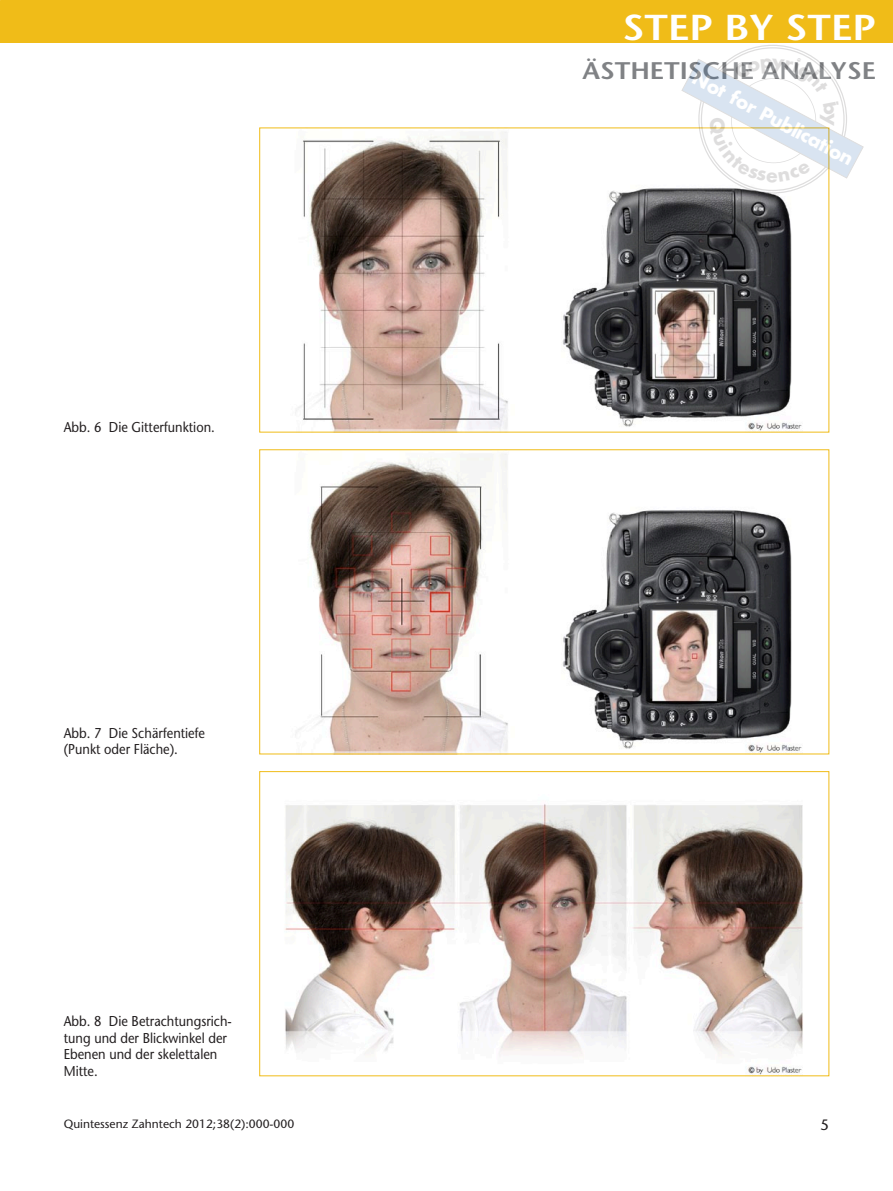
<style>
.page{position:relative;width:893px;height:1191px;background:#fff}
.page>*{position:absolute;margin:0;border:0;box-sizing:border-box;transform-origin:0 0}
.t1{font:600 36px "Stone Sans Std";color:#fff;scale:1.1 1}
.t2{font:600 24px "Stone Sans Std";letter-spacing:.065em;color:#808285;scale:1.1 1}
.t3{font:700 21px "Futura T";color:#fff}
.t4{font:500 15px "Stone Sans Std";color:#231f20}
.t5{font:500 14.25px/16.5px "Stone Sans Std";color:#231f20;scale:.9 1}
.t6{font:500 12px "Stone Sans Std";color:#231f20}
</style>
<div class="page">
<div style="left:0;top:0;width:893px;height:43px;background:#f0bc18"></div>
<img style="left:295px;top:132px;width:507px;height:298px">
<img style="left:295px;top:454px;width:507px;height:298px">
<img style="left:285px;top:804px;width:518px;height:270px">
<div style="left:259px;top:771px;width:570px;height:305px;border:1px solid #f0bc18"></div>
<svg style="left:681px;top:45px;width:183px;height:149px"></svg>
<p class="t5" style="left:64px;top:419px;width:169px">Abb. 6 Die Gitterfunktion.</p>
<p class="t5" style="left:64px;top:724px;width:159px">Abb. 7 Die Schärfentiefe (Punkt oder Fläche).</p>
<p class="t5" style="left:64px;top:1013px;width:188px">Abb. 8 Die Betrachtungsrich&shy;tung und der Blickwinkel der<br>Ebenen und der skelettalen<br>Mitte.</p>
<h1 class="t1" style="left:623px;top:6px;width:232px">STEP BY STEP</h1>
<h2 class="t2" style="left:582px;top:56px;width:268px">ÄSTHETISCHE ANALYSE</h2>
<h3 class="t3" style="left:700px;top:65px;width:181px;rotate:28deg">Not for Publication</h3>
<p class="t6" style="left:64px;top:1116px;width:232px">Quintessenz Zahntech 2012;38(2):000-000</p>
<p class="t4" style="left:821px;top:1115px;width:10px">5</p>
</div>
